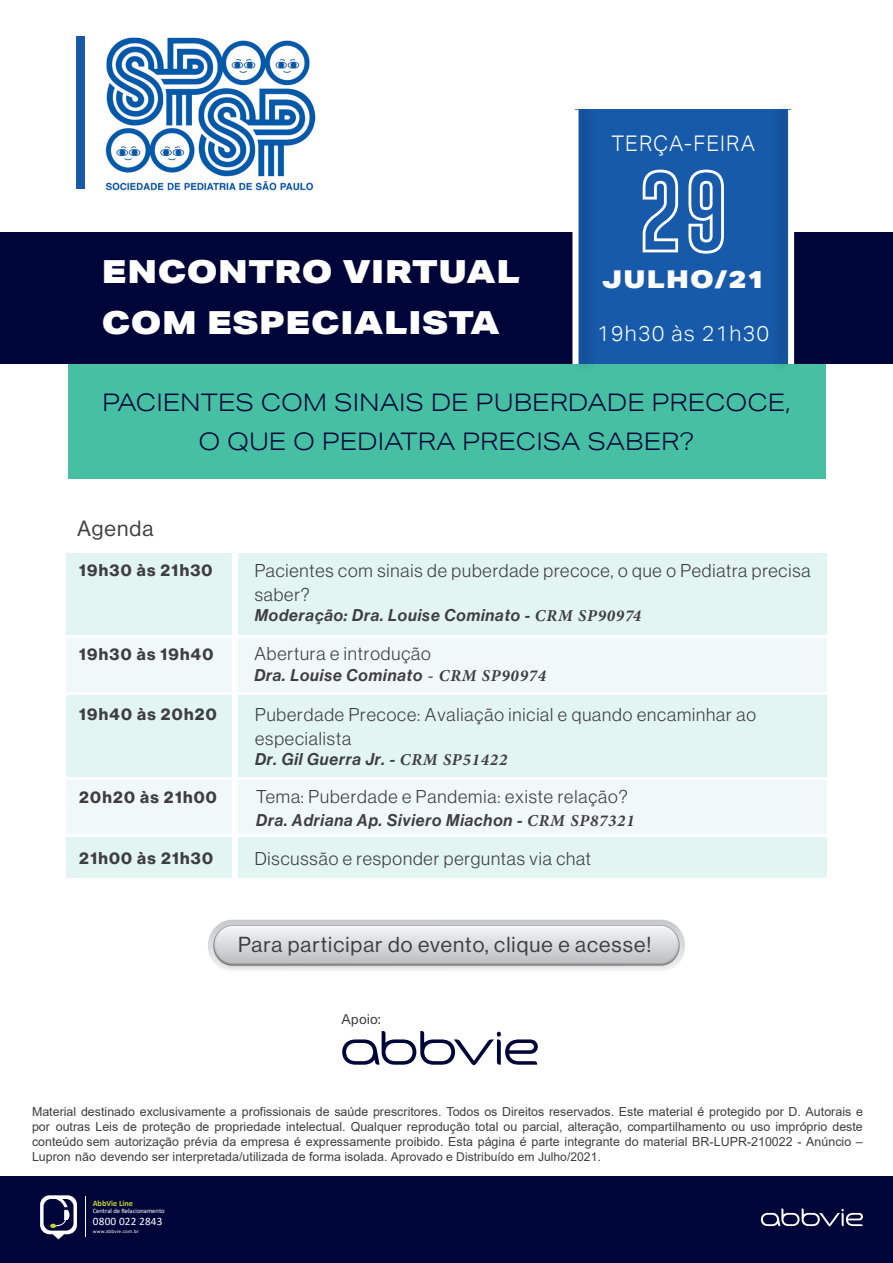
<style>
.page{position:relative;width:893px;height:1263px;background:#fff}
.page>*{position:absolute;margin:0;border:0;box-sizing:border-box;transform-origin:0 0}
.t1{font:700 82.2px "Gobold Hollow";color:#fff}
.t2{font:900 31.8px/51.4px "Aktiv Grotesk Ex";letter-spacing:.025em;color:#fff}
.t3{font:900 24.6px "Aktiv Grotesk Ex";letter-spacing:.05em;color:#fff}
.t4{font:300 24.3px/39.5px "Aktiv Grotesk Ex";color:#000539;text-align:center}
.t5{font:300 21.6px "Aktiv Grotesk";letter-spacing:.05em;color:#fff}
.t6{font:21.6px "Neue Haas Display";letter-spacing:.05em;color:#3e3e3f}
.t7{font:21.15px "Neue Haas Display";letter-spacing:.05em;color:#3e3e3f}
.t8{font:300 18.15px/23.4px "Neue Haas Display";letter-spacing:.05em;color:#3e3e3f}
.t9{font:italic 500 16.65px "Neue Haas Display";letter-spacing:.05em;color:#3e3e3f}
.t10{font:700 16.65px "Neue Haas Display";letter-spacing:.075em;color:#3e3e3f}
.t11{font:13.8px "Neue Haas Unica Pro";color:#3e3e3f}
.t12{font:12.45px/15px "Arial";color:#3e3e3f;text-align:justify}
.t13{font:11.25px "Calibri";letter-spacing:.01em;color:#fff}
.t14{font:700 8.25px "Calibri";color:#c9d52c}
.t15{font:6.6px "Calibri";letter-spacing:-.01em;color:#fff}
.t16{font:5.1px "Calibri";letter-spacing:.05em;color:#fff}
.s1{font-family:"Minion Pro";font-weight:700}
.s2{font-size:12.15px}
</style>
<div class="page">
<div style="left:68px;top:348px;width:757px;height:131px;background:#47bfa2"></div>
<img style="left:81px;top:36px;width:235px;height:155px">
<div style="left:0;top:232px;width:893px;height:132px;background:#000539"></div>
<div style="left:76px;top:37px;width:9px;height:152px;background:#175aa9"></div>
<div style="left:0;top:1177px;width:893px;height:86px;background:#000539"></div>
<svg style="left:761px;top:1208px;width:102px;height:18px"></svg>
<svg style="left:40px;top:1195px;width:37px;height:44px"></svg>
<hr style="left:85px;top:1196px;width:1px;height:41px;background:#fff">
<svg style="left:342px;top:1031px;width:196px;height:34px"></svg>
<div style="left:66px;top:553px;width:166px;height:82px;background:#e3f5f1"></div>
<div style="left:66px;top:695px;width:166px;height:81px;background:#e3f5f1"></div>
<div style="left:66px;top:837px;width:166px;height:41px;background:#e3f5f1"></div>
<div style="left:238px;top:553px;width:589px;height:82px;background:#e3f5f1"></div>
<div style="left:66px;top:638px;width:166px;height:53px;background:#f0f9f7"></div>
<div style="left:238px;top:638px;width:589px;height:53px;background:#f0f9f7"></div>
<div style="left:66px;top:780px;width:166px;height:53px;background:#f0f9f7"></div>
<div style="left:238px;top:780px;width:589px;height:53px;background:#f0f9f7"></div>
<div style="left:238px;top:695px;width:589px;height:81px;background:#e3f5f1"></div>
<div style="left:238px;top:837px;width:589px;height:41px;background:#e3f5f1"></div>
<div style="left:208px;top:920px;width:477px;height:51px;background:linear-gradient(to bottom,#c7c8cb,#f2f2f3);border-radius:25px"></div>
<svg style="left:213px;top:925px;width:467px;height:40px"></svg>
<svg style="left:213px;top:928px;width:467px;height:41px;background:#c3c3c4"></svg>
<svg style="left:214px;top:926px;width:465px;height:38px"></svg>
<div style="left:216px;top:927px;width:461px;height:36px;background:linear-gradient(to bottom,#f4f5f6,#bfc0c3);border-radius:17px"></div>
<div style="left:575px;top:110px;width:216px;height:254px;background:#175aa9"></div>
<img style="left:575px;top:108px;width:25px;height:257px">
<div style="left:572px;top:110px;width:6px;height:254px;background:#fff"></div>
<img style="left:766px;top:108px;width:29px;height:257px">
<div style="left:788px;top:110px;width:6px;height:254px;background:#fff"></div>
<p class="t5" style="left:611px;top:131px;width:145px">TERÇA-FEIRA</p>
<p class="t1" style="left:637px;top:157px;width:93px">29</p>
<p class="t2" style="left:102px;top:245px;width:420px">ENCONTRO VIRTUAL<br>COM ESPECIALISTA</p>
<p class="t3" style="left:602px;top:263px;width:164px">JULHO/21</p>
<p class="t5" style="left:597px;top:321px;width:173px">19h30 às 21h30</p>
<p class="t4" style="left:102px;top:383px;width:690px">PACIENTES COM SINAIS DE PUBERDADE PRECOCE,<br>O QUE O PEDIATRA PRECISA SABER?</p>
<p class="t6" style="left:77px;top:517px;width:78px">Agenda</p>
<p class="t10" style="left:79px;top:561px;width:135px">19h30 às 21h30</p>
<p class="t10" style="left:79px;top:644px;width:136px">19h30 às 19h40</p>
<p class="t10" style="left:79px;top:704px;width:139px">19h40 às 20h20</p>
<p class="t10" style="left:79px;top:788px;width:139px">20h20 às 21h00</p>
<p class="t10" style="left:79px;top:848px;width:135px">21h00 às 21h30</p>
<p class="t8" style="left:255px;top:559px;width:557px">Pacientes com sinais de puberdade precoce, o que o Pediatra precisa saber?</p>
<p class="t9" style="left:255px;top:606px;width:388px">Moderação: Dra. Louise Cominato - <span class="s1">CRM SP90974</span></p>
<p class="t8" style="left:254px;top:642px;width:178px">Abertura e introdução</p>
<p class="t9" style="left:254px;top:665px;width:293px">Dra. Louise Cominato <span class="s1">- CRM SP90974</span></p>
<p class="t8" style="left:255px;top:703px;width:502px">Puberdade Precoce: Avaliação inicial e quando encaminhar ao especialista</p>
<p class="t9" style="left:255px;top:750px;width:254px">Dr. Gil Guerra Jr. - <span class="s1">CRM SP51422</span></p>
<p class="t8" style="left:256px;top:785px;width:373px">Tema: Puberdade e Pandemia: existe relação?</p>
<p class="t9" style="left:256px;top:811px;width:380px">Dra. Adriana Ap. Siviero Miachon - <span class="s1">CRM SP87321</span></p>
<p class="t8" style="left:255px;top:847px;width:338px">Discussão e responder perguntas via chat</p>
<p class="t7" style="left:238px;top:932px;width:415px">Para participar do evento, clique e acesse!</p>
<p class="t11" style="left:342px;top:1011px;width:41px">Apoio:</p>
<p class="t12" style="left:32px;top:1104px;width:832px">Material destinado exclusivamente a profissionais de saúde prescritores. Todos os Direitos reservados. Este material é protegido por D. Autorais e por outras Leis de proteção de propriedade intelectual. Qualquer reprodução total ou parcial, alteração, compartilhamento ou uso impróprio deste conteúdo sem autorização prévia da empresa é expressamente proibido. Esta página é parte integrante do material BR-LUPR-210022 - Anúncio – Lupron não devendo ser interpretada/utilizada de forma isolada. <span class="s2">Aprovado e Distribuído em Julho/2021.</span></p>
<p class="t14" style="left:93px;top:1197px;width:42px">AbbVie Line</p>
<p class="t15" style="left:93px;top:1206px;width:73px">Central de Relacionamento</p>
<p class="t13" style="left:93px;top:1213px;width:71px">0800 022 2843</p>
<p class="t16" style="left:93px;top:1227px;width:47px">www.abbvie.com.br</p>
</div>
